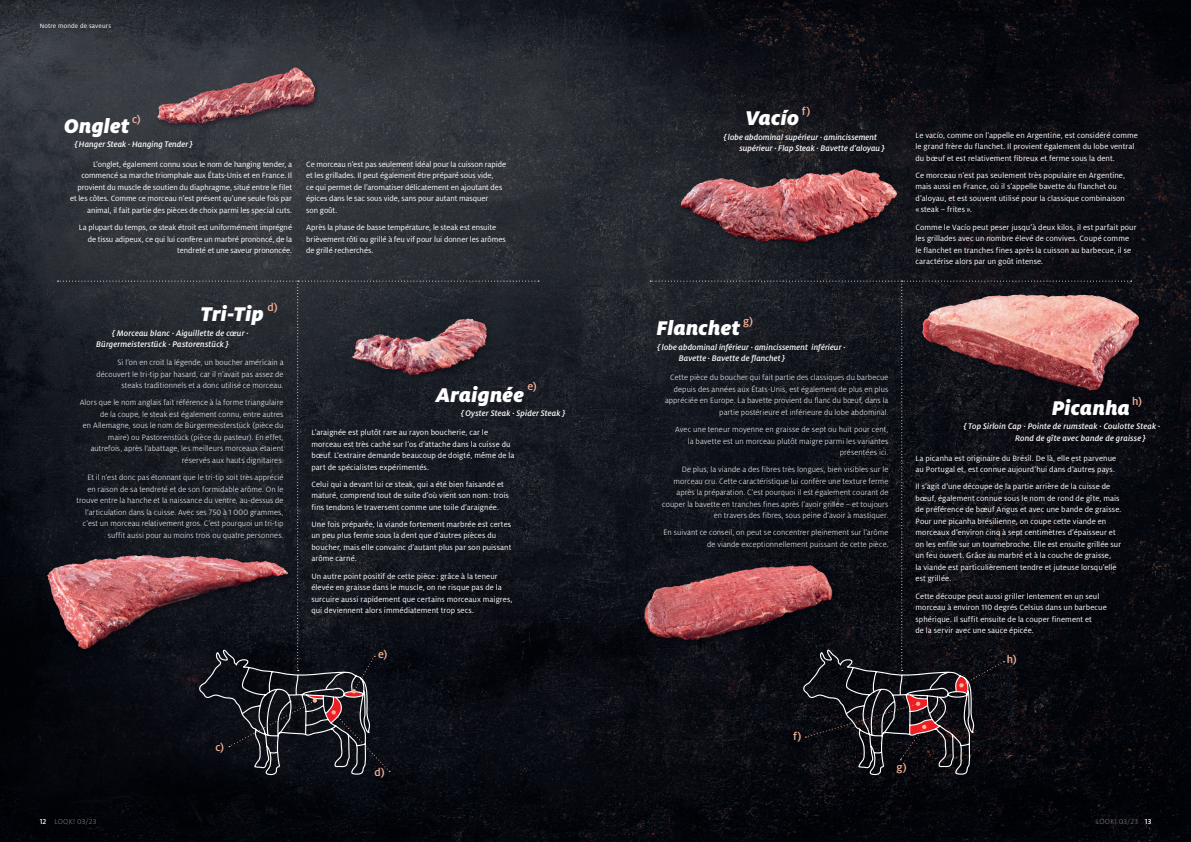
<style>
.page{position:relative;width:1191px;height:842px;background:#fff}
.page>*{position:absolute;margin:0;border:0;box-sizing:border-box;transform-origin:0 0}
.t1{font:italic 900 22px "Milo Pro";letter-spacing:.01em;color:#fff}
.t2{font:500 12px "Milo Pro";color:#f9b49a}
.t3{font:italic 500 9px/11px "Milo Pro";letter-spacing:.005em;color:#fff}
.t4{font:8.5px/11.5px "Milo Pro";letter-spacing:.005em;color:#fff}
.t5{font:300 8.5px/11.5px "Milo Pro";letter-spacing:.01em;color:#fff;text-align:right}
.t6{font:300 8px "Milo Pro";letter-spacing:.025em;color:#808285}
.t7{font:7px "Milo Pro";letter-spacing:.02em;color:#fff}
.s1{font-weight:500;color:#fff}
</style>
<div class="page">
<img style="left:0;top:0;width:1191px;height:842px">
<img style="left:141px;top:56px;width:198px;height:80px">
<img style="left:667px;top:158px;width:251px;height:98px">
<img style="left:1131px;top:282px;width:17px;height:118px">
<svg style="left:57px;top:281px;width:482px;height:494px;background:#1b1c23"></svg>
<svg style="left:650px;top:281px;width:481px;height:494px;background:#1d191f"></svg>
<img style="left:34px;top:543px;width:263px;height:118px">
<img style="left:626px;top:558px;width:216px;height:94px">
<p class="t7" style="left:40px;top:22px;width:73px">Notre monde de saveurs</p>
<h2 class="t2" style="left:132px;top:113px;width:10px">c)</h2>
<h1 class="t1" style="left:64px;top:113px;width:67px">Onglet</h1>
<p class="t3" style="left:74px;top:139px;width:120px">{Hanger Steak · Hanging Tender}</p>
<p class="t4" style="left:70px;top:158px;width:223px;text-align:right">L’onglet, également connu sous le nom de hanging tender, a commencé sa marche triomphale aux États-Unis et en France. Il provient du muscle de soutien du diaphragme, situé entre le filet et les côtes. Comme ce morceau n’est présent qu’une seule fois par animal, il fait partie des pièces de choix parmi les special cuts.</p>
<p class="t4" style="left:79px;top:222px;width:215px;text-align:right">La plupart du temps, ce steak étroit est uniformément imprégné de tissu adipeux, ce qui lui confère un marbré prononcé, de la tendreté et une saveur prononcée.</p>
<p class="t4" style="left:306px;top:158px;width:201px">Ce morceau n’est pas seulement idéal pour la cuisson rapide et les grillades. Il peut également être préparé sous vide,<br>ce qui permet de l’aromatiser délicatement en ajoutant des épices dans le sac sous vide, sans pour autant masquer<br>son goût.</p>
<p class="t4" style="left:306px;top:222px;width:201px">Après la phase de basse température, le steak est ensuite brièvement rôti ou grillé à feu vif pour lui donner les arômes de grillé recherchés.</p>
<h2 class="t2" style="left:267px;top:301px;width:12px">d)</h2>
<h1 class="t1" style="left:200px;top:301px;width:65px">Tri-Tip</h1>
<p class="t3" style="left:96px;top:327px;width:154px;text-indent:16px">{Morceau blanc · Aiguillette de cœur ·<br>Bürgermeisterstück · Pastorenstück }</p>
<p class="t5" style="left:96px;top:357px;width:189px">Si l’on en croit la légende, un boucher américain a découvert le tri-tip par hasard, car il n’avait pas assez de steaks traditionnels et a donc utilisé ce morceau.</p>
<p class="t5" style="left:80px;top:397px;width:205px">Alors que le nom anglais fait référence à la forme triangulaire de la coupe, le steak est également connu, entre autres<br>en Allemagne, sous le nom de Bürgermeisterstück (pièce du maire) ou Pastorenstück (pièce du pasteur). En effet, autrefois, après l’abattage, les meilleurs morceaux étaient réservés aux hauts dignitaires.</p>
<p class="t5" style="left:77px;top:472px;width:208px">Et il n’est donc pas étonnant que le tri-tip soit très apprécié<br>en raison de sa tendreté et de son formidable arôme. On le trouve entre la hanche et la naissance du ventre, au-dessus de l’articulation dans la cuisse. Avec ses 750 à 1 000 grammes, c’est un morceau relativement gros. C’est pourquoi un tri-tip suffit aussi pour au moins trois ou quatre personnes.</p>
<h2 class="t2" style="left:527px;top:380px;width:11px">e)</h2>
<h1 class="t1" style="left:436px;top:382px;width:90px">Araignée</h1>
<p class="t3" style="left:461px;top:408px;width:106px">{Oyster Steak · Spider Steak }</p>
<p class="t4" style="left:311px;top:427px;width:204px">L’araignée est plutôt rare au rayon boucherie, car le morceau est très caché sur l’os d’attache dans la cuisse du bœuf. L’extraire demande beaucoup de doigté, même de la part de spécialistes expérimentés.</p>
<p class="t4" style="left:311px;top:478px;width:199px">Celui qui a devant lui ce steak, qui a été bien faisandé et maturé, comprend tout de suite d’où vient son nom: trois fins tendons le traversent comme une toile d’araignée.</p>
<p class="t4" style="left:311px;top:519px;width:201px">Une fois préparée, la viande fortement marbrée est certes un peu plus ferme sous la dent que d’autres pièces du boucher, mais elle convainc d’autant plus par son puissant arôme carné.</p>
<p class="t4" style="left:311px;top:570px;width:202px">Un autre point positif de cette pièce : grâce à la teneur élevée en graisse dans le muscle, on ne risque pas de la surcuire aussi rapidement que certains morceaux maigres, qui deviennent alors immédiatement trop secs.</p>
<h2 class="t2" style="left:378px;top:647px;width:11px">e)</h2>
<h2 class="t2" style="left:215px;top:740px;width:10px">c)</h2>
<h2 class="t2" style="left:374px;top:765px;width:12px">d)</h2>
<h2 class="t2" style="left:802px;top:105px;width:10px">f)</h2>
<h1 class="t1" style="left:745px;top:105px;width:55px">Vacío</h1>
<p class="t3" style="left:739px;top:131px;width:147px;text-indent:-16px">{lobe abdominal supérieur · amincissement supérieur · Flap Steak · Bavette d’aloyau}</p>
<h2 class="t2" style="left:743px;top:314px;width:12px">g)</h2>
<h1 class="t1" style="left:656px;top:315px;width:85px">Flanchet</h1>
<p class="t3" style="left:679px;top:342px;width:168px;text-indent:-21px">{lobe abdominal inférieur · amincissement inférieur ·<br>Bavette · Bavette de flanchet}</p>
<p class="t5" style="left:665px;top:372px;width:225px">Cette pièce du boucher qui fait partie des classiques du barbecue depuis des années aux États-Unis, est également de plus en plus appréciée en Europe. La bavette provient du flanc du bœuf, dans la partie postérieure et inférieure du lobe abdominal.</p>
<p class="t5" style="left:675px;top:424px;width:215px">Avec une teneur moyenne en graisse de sept ou huit pour cent, la bavette est un morceau plutôt maigre parmi les variantes présentées ici.</p>
<p class="t5" style="left:662px;top:464px;width:228px">De plus, la viande a des fibres très longues, bien visibles sur le morceau cru. Cette caractéristique lui confère une texture ferme après la préparation. C’est pourquoi il est également courant de couper la bavette en tranches fines après l’avoir grillée – et toujours en travers des fibres, sous peine d’avoir à mastiquer.</p>
<p class="t5" style="left:663px;top:527px;width:226px">En suivant ce conseil, on peut se concentrer pleinement sur l’arôme de viande exceptionnellement puissant de cette pièce.</p>
<p class="t4" style="left:915px;top:129px;width:224px">Le vacío, comme on l’appelle en Argentine, est considéré comme le grand frère du flanchet. Il provient également du lobe ventral du bœuf et est relativement fibreux et ferme sous la dent.</p>
<p class="t4" style="left:915px;top:170px;width:211px">Ce morceau n’est pas seulement très populaire en Argentine, mais aussi en France, où il s’appelle bavette du flanchet ou d’aloyau, et est souvent utilisé pour la classique combinaison « steak – frites ».</p>
<p class="t4" style="left:915px;top:221px;width:222px">Comme le Vacío peut peser jusqu’à deux kilos, il est parfait pour les grillades avec un nombre élevé de convives. Coupé comme le flanchet en tranches fines après la cuisson au barbecue, il se caractérise alors par un goût intense.</p>
<h2 class="t2" style="left:1132px;top:395px;width:11px">h)</h2>
<h1 class="t1" style="left:1051px;top:395px;width:80px">Picanha</h1>
<p class="t3" style="left:1015px;top:421px;width:147px;line-height:12px;text-indent:-52px">{ Top Sirloin Cap · Pointe de rumsteak · Coulotte Steak ·<br>Rond de gîte avec bande de graisse }</p>
<p class="t4" style="left:915px;top:452px;width:202px">La picanha est originaire du Brésil. De là, elle est parvenue au Portugal et, est connue aujourd’hui dans d’autres pays.</p>
<p class="t4" style="left:915px;top:481px;width:207px">Il s’agit d’une découpe de la partie arrière de la cuisse de bœuf, également connue sous le nom de rond de gîte, mais de préférence de bœuf Angus et avec une bande de graisse.<br>Pour une picanha brésilienne, on coupe cette viande en morceaux d’environ cinq à sept centimètres d’épaisseur et on les enfile sur un tournebroche. Elle est ensuite grillée sur un feu ouvert. Grâce au marbré et à la couche de graisse,<br>la viande est particulièrement tendre et juteuse lorsqu’elle est grillée.</p>
<p class="t4" style="left:915px;top:590px;width:193px">Cette découpe peut aussi griller lentement en un seul morceau à environ 110 degrés Celsius dans un barbecue sphérique. Il suffit ensuite de la couper finement et<br>de la servir avec une sauce épicée.</p>
<h2 class="t2" style="left:1006px;top:653px;width:11px">h)</h2>
<h2 class="t2" style="left:793px;top:730px;width:10px">f)</h2>
<h2 class="t2" style="left:896px;top:760px;width:12px">g)</h2>
<p class="t6" style="left:40px;top:817px;width:58px"><span class="s1">12</span> LOOK! 03/23</p>
<p class="t6" style="left:1096px;top:817px;width:57px">LOOK! 03/23 <span class="s1">13</span></p>
</div>
